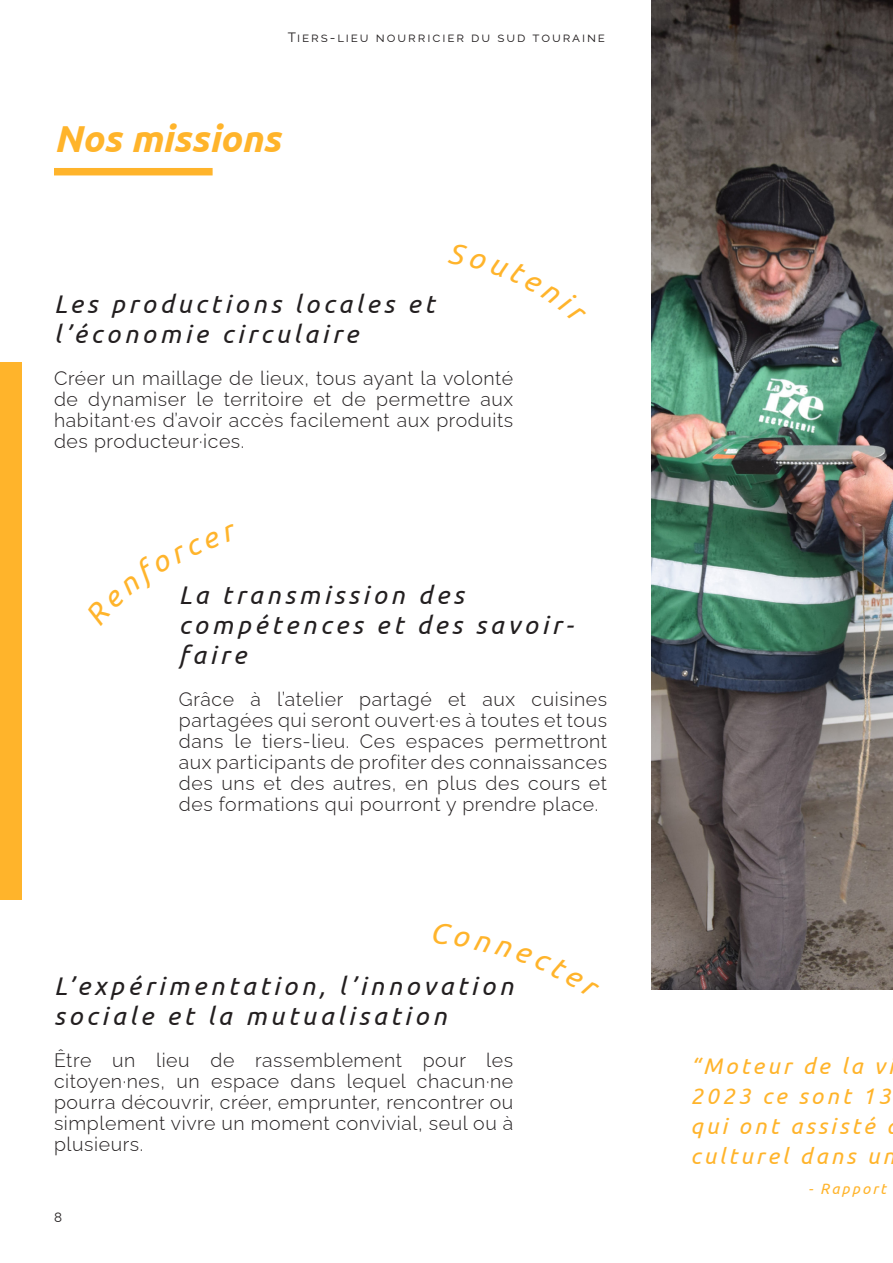
<style>
.page{position:relative;width:893px;height:1263px;background:#fff}
.page>*{position:absolute;margin:0;border:0;box-sizing:border-box;transform-origin:0 0}
.Titre_de_page{font:italic 700 37.5px "Ubuntu";color:#ffb42b}
.Titre{font:italic 25.5px/30px "Ubuntu";letter-spacing:.15em;color:#231f20}
.Citation{font:italic 22.5px/30px "Ubuntu";letter-spacing:.14em;color:#ffb42b}
.Corps_de_texte{font:100 19.5px/21px "Raleway";letter-spacing:.03em;color:#231f20;text-align:justify}
.Source_citation{font:italic 15px "Ubuntu";letter-spacing:.14em;color:#ffb42b}
.t1{font:100 13.5px "Raleway";letter-spacing:.14em;color:#231f20}
</style>
<div class="page">
<div style="left:0;top:363px;width:21px;height:537px;background:#ffb42b"></div>
<img style="left:652px;top:0;width:241px;height:990px">
<div style="left:54px;top:168px;width:159px;height:7px;background:#ffb42b"></div>
<p class="t1" style="left:288px;top:27px;width:319px">Tiers-lieu nourricier du sud touraine</p>
<p class="Titre_de_page" style="left:54px;top:116px;width:228px">Nos missions</p>
<p class="Titre" style="left:54px;top:288px;width:382px">Les productions locales et l’économie circulaire</p>
<p class="Corps_de_texte" style="left:54px;top:365px;width:461px">Créer un maillage de lieux, tous ayant la volonté de dynamiser le territoire et de permettre aux habitant·es d’avoir accès facilement aux produits des producteur·ices.</p>
<p class="Titre" style="left:179px;top:579px;width:397px">La transmission des compétences et des savoir&shy;faire</p>
<p class="Corps_de_texte" style="left:179px;top:686px;width:430px">Grâce à l’atelier partagé et aux cuisines partagées qui seront ouvert·es à toutes et tous dans le tiers-lieu. Ces espaces permettront aux participants de profiter des connaissances des uns et des autres, en plus des cours et des formations qui pourront y prendre place.</p>
<p class="Titre" style="left:54px;top:970px;width:461px">L’expérimentation, l’innovation sociale et la mutualisation</p>
<p class="Corps_de_texte" style="left:54px;top:1048px;width:461px">Être un lieu de rassemblement pour les citoyen·nes, un espace dans lequel chacun·ne pourra découvrir, créer, emprunter, rencontrer ou simplement vivre un moment convivial, seul ou à plusieurs.</p>
<p class="t1" style="left:54px;top:1206px;width:10px">8</p>
<p class="Citation" style="left:690px;top:1050px;width:206px">“Moteur de la vi<br>2023 ce sont 13 qui ont assisté culturel dans un</p>
<p class="Source_citation" style="left:808px;top:1180px;width:79px">- Rapport</p>
</div>
